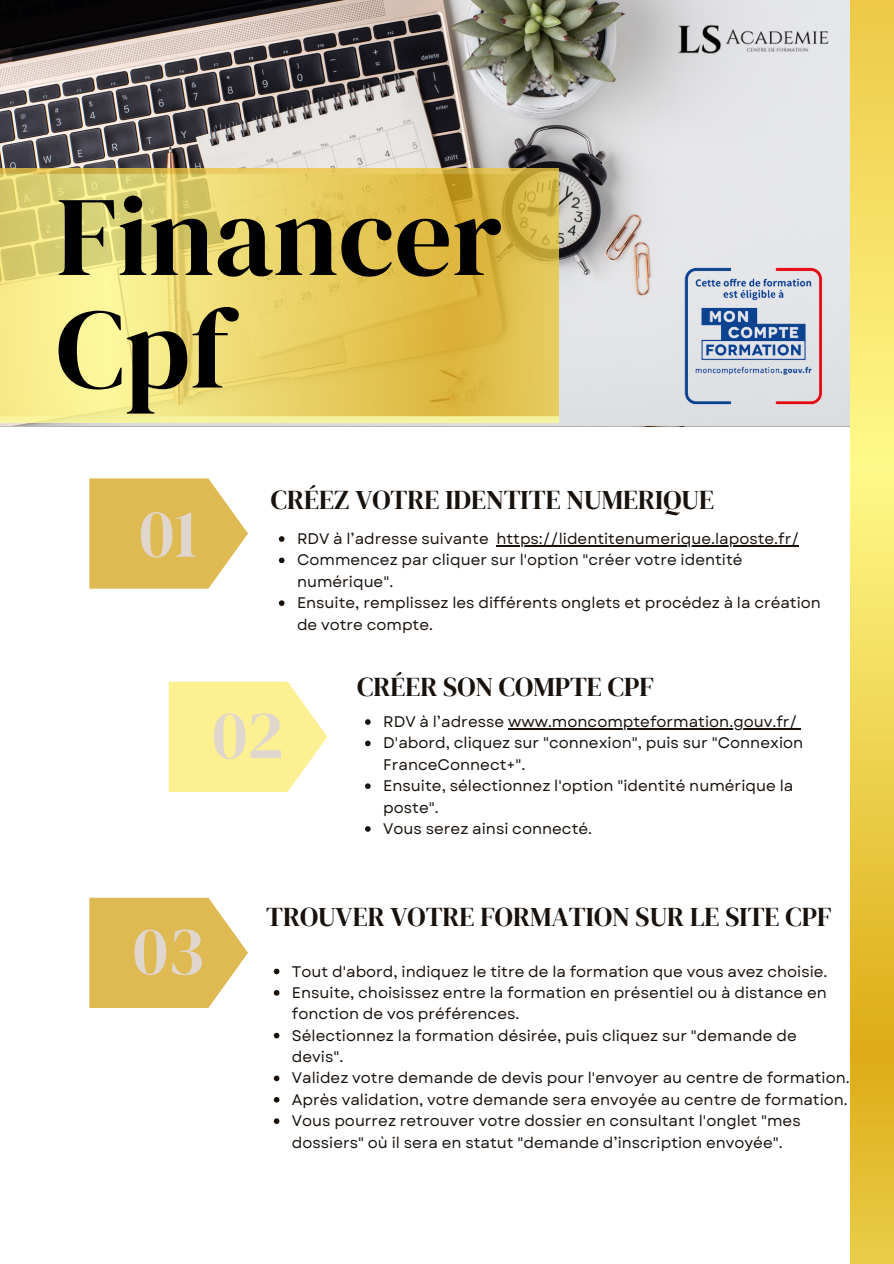
<style>
.page{position:relative;width:894px;height:1264px;background:#fff}
.page>*{position:absolute;margin:0;border:0;box-sizing:border-box;transform-origin:0 0}
.t1{font:113.25px/112.5px "DM Serif Display";color:#000}
.t2{font:68.85px "DM Serif Display";color:#dfd6ce}
.t3{font:27px "DM Serif Display";color:#18110c}
.t4{font:15.3px/21.3px "Garet";color:#18110c}
</style>
<div class="page">
<svg style="left:89px;top:478px;width:159px;height:110px;background:#e3c267"></svg>
<svg style="left:169px;top:681px;width:158px;height:111px;background:#fcf1a0"></svg>
<svg style="left:89px;top:897px;width:159px;height:110px;background:#e3c267"></svg>
<img style="left:0;top:0;width:849px;height:425px">
<img style="left:658px;top:243px;width:191px;height:184px">
<img style="left:0;top:169px;width:558px;height:254px">
<img style="left:850px;top:0;width:43px;height:1263px">
<img style="left:673px;top:0;width:162px;height:130px">
<svg style="left:279px;top:536px;width:5px;height:6px"></svg>
<hr style="left:496px;top:545px;width:303px;height:1px;background:#18110c">
<svg style="left:279px;top:557px;width:5px;height:6px"></svg>
<svg style="left:279px;top:600px;width:5px;height:6px"></svg>
<svg style="left:365px;top:719px;width:5px;height:5px"></svg>
<hr style="left:508px;top:728px;width:289px;height:1px;background:#18110c">
<svg style="left:365px;top:740px;width:5px;height:6px"></svg>
<svg style="left:365px;top:783px;width:5px;height:6px"></svg>
<svg style="left:365px;top:826px;width:5px;height:5px"></svg>
<svg style="left:274px;top:968px;width:5px;height:6px"></svg>
<svg style="left:274px;top:990px;width:5px;height:5px"></svg>
<svg style="left:274px;top:1032px;width:5px;height:6px"></svg>
<svg style="left:274px;top:1075px;width:5px;height:6px"></svg>
<svg style="left:274px;top:1097px;width:5px;height:5px"></svg>
<svg style="left:274px;top:1118px;width:5px;height:5px"></svg>
<h1 class="t1" style="left:56px;top:179px;width:447px">Financer<br>Cpf</h1>
<h2 class="t2" style="left:139px;top:485px;width:60px">01</h2>
<p class="t3" style="left:271px;top:481px;width:444px">CRÉEZ VOTRE IDENTITE NUMERIQUE</p>
<p class="t4" style="left:297px;top:528px;width:193px">RDV à l’adresse suivante</p>
<p class="t4" style="left:297px;top:528px;width:503px;text-indent:199px">https://lidentitenumerique.laposte.fr/<br>Commencez par cliquer sur l'option "créer votre identité numérique".</p>
<p class="t4" style="left:297px;top:592px;width:525px">Ensuite, remplissez les différents onglets et procédez à la création de votre compte.</p>
<p class="t2" style="left:212px;top:686px;width:73px">02</p>
<p class="t3" style="left:357px;top:668px;width:298px">CRÉER SON COMPTE CPF</p>
<p class="t4" style="left:383px;top:711px;width:415px">RDV à l’adresse www.moncompteformation.gouv.fr/</p>
<p class="t4" style="left:383px;top:732px;width:421px">D'abord, cliquez sur "connexion", puis sur "Connexion</p>
<h2 class="t4" style="left:383px;top:754px;width:411px">FranceConnect+".<br>Ensuite, sélectionnez l'option "identité numérique la</h2>
<p class="t4" style="left:383px;top:796px;width:210px">poste".<br>Vous serez ainsi connecté.</p>
<p class="t2" style="left:133px;top:902px;width:73px">03</p>
<p class="t3" style="left:266px;top:897px;width:567px">TROUVER VOTRE FORMATION SUR LE SITE CPF</p>
<p class="t4" style="left:292px;top:960px;width:537px">Tout d'abord, indiquez le titre de la formation que vous avez choisie.</p>
<p class="t4" style="left:292px;top:981px;width:536px">Ensuite, choisissez entre la formation en présentiel ou à distance en fonction de vos préférences.</p>
<p class="t4" style="left:292px;top:1024px;width:506px">Sélectionnez la formation désirée, puis cliquez sur "demande de devis".</p>
<h2 class="t4" style="left:292px;top:1067px;width:559px">Validez votre demande de devis pour l'envoyer au centre de formation.</h2>
<p class="t4" style="left:292px;top:1088px;width:557px">Après validation, votre demande sera envoyée au centre de formation.</p>
<p class="t4" style="left:292px;top:1110px;width:510px">Vous pourrez retrouver votre dossier en consultant l'onglet "mes dossiers" où il sera en statut "demande d’inscription envoyée".</p>
</div>
